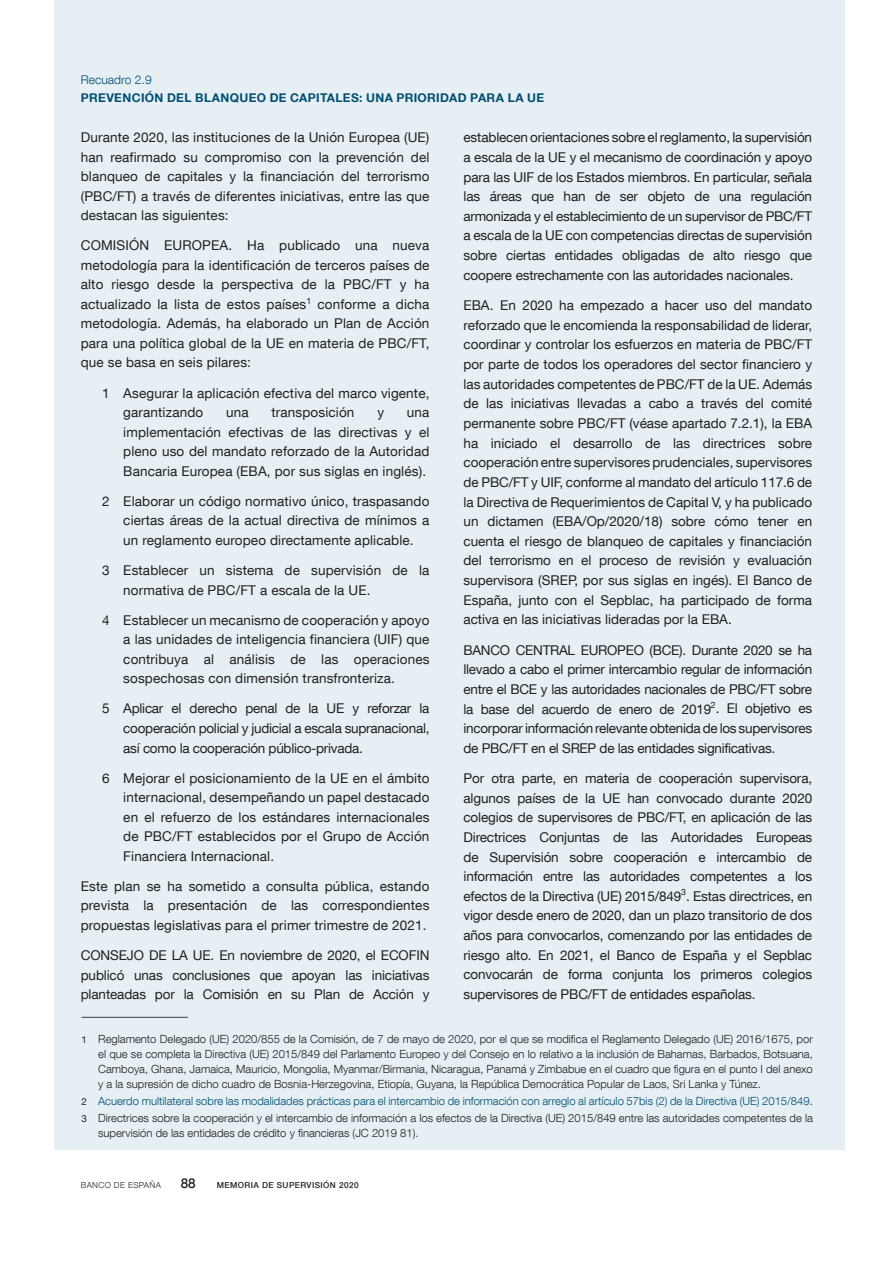
<style>
.page{position:relative;width:893px;height:1263px;background:#fff}
.page>*{position:absolute;margin:0;border:0;box-sizing:border-box;transform-origin:0 0}
.t1{font:13.5px/19.6px "Bd E Neue Helvetica";letter-spacing:.01em;color:#231f20;text-align:justify}
.t2{font:500 13.5px "Bd E Neue Helvetica";color:#231f20}
.t3{font:700 12px "Bd E Neue Helvetica";letter-spacing:.03em;color:#004e71}
.t4{font:300 12px "Bd E Neue Helvetica";letter-spacing:.005em;color:#004e71}
.t5{font:300 11.25px/15px "Bd E Neue Helvetica";color:#231f20;text-align:justify}
.t6{font:300 11.25px/17.1px "Bd E Neue Helvetica";color:#004e71}
.t7{font:500 8.25px "Bd E Neue Helvetica";letter-spacing:.05em;color:#231f20}
.t8{font:300 8.25px "Bd E Neue Helvetica";letter-spacing:.05em;color:#231f20}
.s1{font-weight:400;font-size:9.75px}
.s2{font-weight:400;font-size:9.75px;color:#231f20}
.s3{color:#231f20}
</style>
<div class="page">
<div style="left:54px;top:0;width:791px;height:1149px;background:#e5eff4"></div>
<hr style="left:81px;top:1017px;width:107px;height:1px;background:#3e3e3f">
<p class="t4" style="left:81px;top:72px;width:72px">Recuadro 2.9</p>
<p class="t3" style="left:81px;top:90px;width:465px">PREVENCIÓN DEL BLANQUEO DE CAPITALES: UNA PRIORIDAD PARA LA UE</p>
<p class="t1" style="left:81px;top:127px;width:350px">Durante 2020, las instituciones de la Unión Europea (UE) han reafirmado su compromiso con la prevención del blanqueo de capitales y la financiación del terrorismo (PBC/FT) a través de diferentes iniciativas, entre las que destacan las siguientes:</p>
<p class="t1" style="left:81px;top:235px;width:350px">COMISIÓN EUROPEA. Ha publicado una nueva metodología para la identificación de terceros países de alto riesgo desde la perspectiva de la PBC/FT y ha actualizado la lista de estos países<sup>1</sup> conforme a dicha metodología. Además, ha elaborado un Plan de Acción para una política global de la UE en materia de PBC/FT, que se basa en seis pilares:</p>
<p class="t1" style="left:123px;top:383px;width:308px;text-indent:-21px">1 Asegurar la aplicación efectiva del marco vigente, garantizando</p>
<p class="t1" style="left:226px;top:402px;width:24px">una</p>
<p class="t1" style="left:272px;top:402px;width:84px">transposición</p>
<p class="t1" style="left:377px;top:402px;width:8px">y</p>
<p class="t1" style="left:123px;top:402px;width:308px;text-indent:284px">una implementación efectivas de las directivas y el pleno uso del mandato reforzado de la Autoridad Bancaria Europea (EBA, por sus siglas en inglés).</p>
<p class="t1" style="left:123px;top:491px;width:308px;text-indent:-21px">2 Elaborar un código normativo único, traspasando ciertas áreas de la actual directiva de mínimos a un reglamento europeo directamente aplicable.</p>
<p class="t1" style="left:123px;top:560px;width:308px;text-indent:-21px">3 Establecer un sistema de supervisión de la normativa de PBC/FT a escala de la UE.</p>
<p class="t1" style="left:123px;top:610px;width:308px;text-indent:-21px">4 Establecer un mecanismo de cooperación y apoyo a las unidades de inteligencia financiera (UIF) que contribuya al análisis de las operaciones sospechosas con dimensión transfronteriza.</p>
<p class="t1" style="left:123px;top:698px;width:308px;text-indent:-21px">5 Aplicar el derecho penal de la UE y reforzar la cooperación policial y judicial a escala supranacional, así como la cooperación público-privada.</p>
<p class="t1" style="left:123px;top:768px;width:308px;text-indent:-21px">6 Mejorar el posicionamiento de la UE en el ámbito internacional, desempeñando un papel destacado en el refuerzo de los estándares internacionales de PBC/FT establecidos por el Grupo de Acción Financiera Internacional.</p>
<p class="t1" style="left:81px;top:876px;width:350px">Este plan se ha sometido a consulta pública, estando prevista la presentación de las correspondientes propuestas legislativas para el primer trimestre de 2021.</p>
<p class="t1" style="left:81px;top:945px;width:350px">CONSEJO DE LA UE. En noviembre de 2020, el ECOFIN publicó unas conclusiones que apoyan las iniciativas planteadas por la Comisión en su Plan de Acción y</p>
<p class="t1" style="left:463px;top:127px;width:350px">establecen orientaciones sobre el reglamento, la supervisión a escala de la UE y el mecanismo de coordinación y apoyo para las UIF de los Estados miembros. En particular, señala las áreas que han de ser objeto de una regulación armonizada y el establecimiento de un supervisor de PBC/FT a escala de la UE con competencias directas de supervisión sobre ciertas entidades obligadas de alto riesgo que coopere estrechamente con las autoridades nacionales.</p>
<p class="t1" style="left:463px;top:295px;width:350px">EBA. En 2020 ha empezado a hacer uso del mandato reforzado que le encomienda la responsabilidad de liderar, coordinar y controlar los esfuerzos en materia de PBC/FT por parte de todos los operadores del sector financiero y las autoridades competentes de PBC/FT de la UE. Además de las iniciativas llevadas a cabo a través del comité permanente sobre PBC/FT (véase apartado 7.2.1), la EBA ha iniciado el desarrollo de las directrices sobre cooperación entre supervisores prudenciales, supervisores de PBC/FT y UIF, conforme al mandato del artículo 117.6 de la Directiva de Requerimientos de Capital V, y ha publicado un dictamen (EBA/Op/2020/18) sobre cómo tener en cuenta el riesgo de blanqueo de capitales y financiación del terrorismo en el proceso de revisión y evaluación supervisora (SREP, por sus siglas en ingés). El Banco de España, junto con el Sepblac, ha participado de forma activa en las iniciativas lideradas por la EBA.</p>
<p class="t1" style="left:463px;top:640px;width:20px">Banco</p>
<p class="t1" style="left:516px;top:640px;width:19px">Central</p>
<p class="t1" style="left:581px;top:640px;width:18px">Europeo</p>
<p class="t1" style="left:463px;top:640px;width:350px;text-indent:186px">(BCE). Durante 2020 se ha llevado a cabo el primer intercambio regular de información entre el BCE y las autoridades nacionales de PBC/FT sobre la base del acuerdo de enero de 2019<sup>2</sup>. El objetivo es incorporar información relevante obtenida de los supervisores de PBC/FT en el SREP de las entidades significativas.</p>
<p class="t1" style="left:463px;top:768px;width:350px">Por otra parte, en materia de cooperación supervisora, algunos países de la UE han convocado durante 2020 colegios de supervisores de PBC/FT, en aplicación de las Directrices Conjuntas de las Autoridades Europeas de Supervisión sobre cooperación e intercambio de información entre las autoridades competentes a los efectos de la Directiva (UE) 2015/849<sup>3</sup>. Estas directrices, en vigor desde enero de 2020, dan un plazo transitorio de dos años para convocarlos, comenzando por las entidades de riesgo alto. En 2021, el Banco de España y el Sepblac convocarán de forma conjunta los primeros colegios supervisores de PBC/FT de entidades españolas.</p>
<p class="t5" style="left:98px;top:1031px;width:716px;text-indent:-17px"><span class="s1">1</span> Reglamento Delegado (UE) 2020/855 de la Comisión, de 7 de mayo de 2020, por el que se modifica el Reglamento Delegado (UE) 2016/1675, por el que se completa la Directiva (UE) 2015/849 del Parlamento Europeo y del Consejo en lo relativo a la inclusión de Bahamas, Barbados, Botsuana, Camboya, Ghana, Jamaica, Mauricio, Mongolia, Myanmar/Birmania, Nicaragua, Panamá y Zimbabue en el cuadro que figura en el punto I del anexo y a la supresión de dicho cuadro de Bosnia-Herzegovina, Etiopía, Guyana, la República Democrática Popular de Laos, Sri Lanka y Túnez.</p>
<p class="t6" style="left:81px;top:1092px;width:733px"><span class="s2">2</span> Acuerdo multilateral sobre las modalidades prácticas para el intercambio de información con arreglo al artículo 57bis (2) de la Directiva (UE) 2015/849<span class="s3">.<br></span><span class="s2">3</span> <span class="s3">Directrices sobre la cooperación y el intercambio de información a los efectos de la Directiva (UE) 2015/849 entre las autoridades competentes de la</span></p>
<p class="t5" style="left:98px;top:1126px;width:322px">supervisión de las entidades de crédito y financieras (JC 2019 81).</p>
<p class="t8" style="left:81px;top:1180px;width:82px">BANCO DE ESPAÑA</p>
<p class="t2" style="left:181px;top:1175px;width:16px">88</p>
<p class="t7" style="left:217px;top:1180px;width:143px">MEMORIA DE SUPERVISIÓN 2020</p>
</div>
